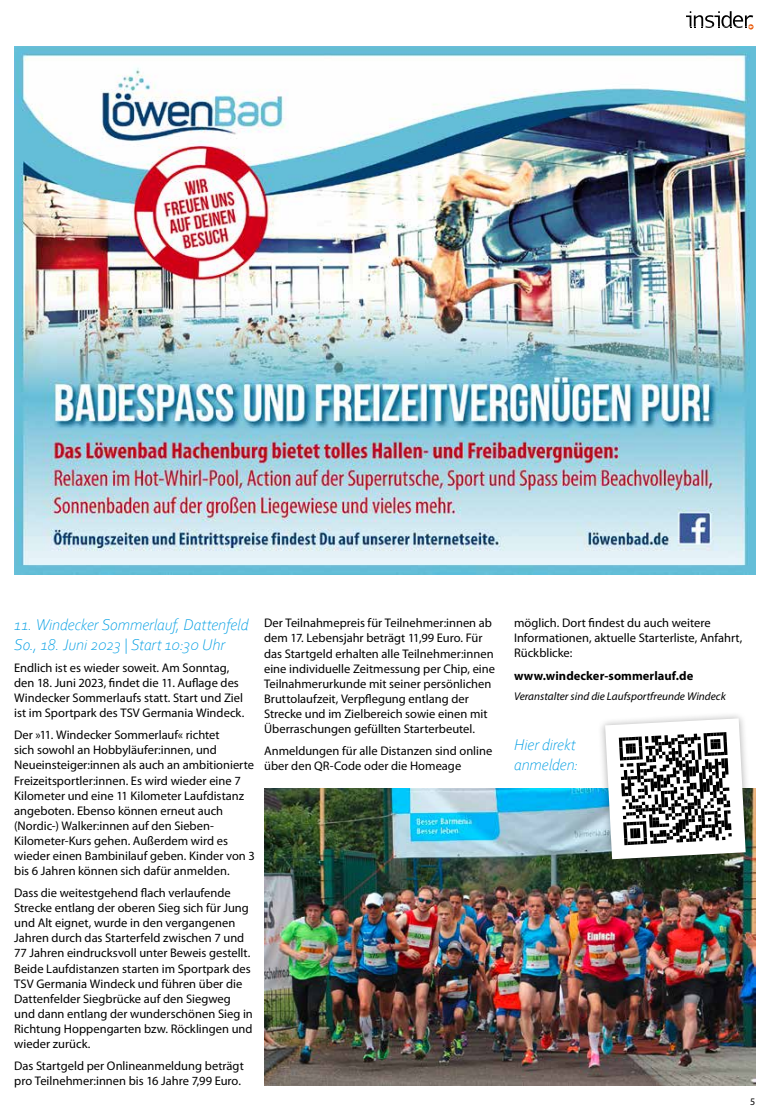
<style>
.page{position:relative;width:780px;height:1117px;background:#fff}
.page>*{position:absolute;margin:0;border:0;box-sizing:border-box;transform-origin:0 0}
.t1{font:italic 300 16.25px/19.6px "Corbel";letter-spacing:-.005em;color:#009ee3}
.t2{font:12.5px/15px "Myriad Pro";color:#000}
.t3{font:700 12.5px "Myriad Pro";letter-spacing:.005em;color:#000}
.t4{font:italic 11.25px "Myriad Pro";color:#000}
.t5{font:10px "Myriad Pro";color:#000}
</style>
<div class="page">
<svg style="left:686px;top:11px;width:67px;height:19px"></svg>
<img style="left:14px;top:46px;width:741px;height:528px">
<img style="left:264px;top:788px;width:491px;height:296px">
<div style="left:597px;top:710px;width:156px;height:156px;background:#000;opacity:.3"></div>
<svg style="left:605px;top:718px;width:140px;height:141px"></svg>
<h1 class="t1" style="left:14px;top:614px;width:236px">11. Windecker Sommerlauf, Dattenfeld<br>So., 18. Juni 2023 | Start 10:30 Uhr</h1>
<p class="t2" style="left:14px;top:660px;width:232px">Endlich ist es wieder soweit. Am Sonntag, den 18. Juni 2023, findet die 11. Auflage des Windecker Sommerlaufs statt. Start und Ziel ist im Sportpark des TSV Germania Windeck.</p>
<p class="t2" style="left:14px;top:727px;width:242px">Der »11. Windecker Sommerlauf« richtet<br>sich sowohl an Hobbyläufer:innen, und Neueinsteiger:innen als auch an ambitionierte Freizeitsportler:innen. Es wird wieder eine 7<br>Kilometer und eine 11 Kilometer Laufdistanz angeboten. Ebenso können erneut auch (Nordic-) Walker:innen auf den Sieben-Kilometer-Kurs gehen. Außerdem wird es wieder einen Bambinilauf geben. Kinder von 3 bis 6 Jahren können sich dafür anmelden.</p>
<p class="t2" style="left:14px;top:885px;width:240px">Dass die weitestgehend flach verlaufende Strecke entlang der oberen Sieg sich für Jung und Alt eignet, wurde in den vergangenen Jahren durch das Starterfeld zwischen 7 und 77 Jahren eindrucksvoll unter Beweis gestellt.<br>Beide Laufdistanzen starten im Sportpark des TSV Germania Windeck und führen über die Dattenfelder Siegbrücke auf den Siegweg und dann entlang der wunderschönen Sieg in Richtung Hoppengarten bzw. Röcklingen und wieder zurück.</p>
<p class="t2" style="left:14px;top:1057px;width:231px">Das Startgeld per Onlineanmeldung beträgt pro Teilnehmer:innen bis 16 Jahre 7,99 Euro.</p>
<p class="t2" style="left:264px;top:615px;width:232px">Der Teilnahmepreis für Teilnehmer:innen ab dem 17. Lebensjahr beträgt 11,99 Euro. Für das Startgeld erhalten alle Teilnehmer:innen eine individuelle Zeitmessung per Chip, eine Teilnahmerurkunde mit seiner persönlichen Bruttolaufzeit, Verpflegung entlang der Strecke und im Zielbereich sowie einen mit Überraschungen gefüllten Starterbeutel.</p>
<p class="t2" style="left:264px;top:742px;width:230px">Anmeldungen für alle Distanzen sind online über den QR-Code oder die Homeage</p>
<p class="t2" style="left:514px;top:615px;width:230px">möglich. Dort findest du auch weitere<br>Informationen, aktuelle Starterliste, Anfahrt,<br>Rückblicke:</p>
<p class="t3" style="left:514px;top:667px;width:181px">www.windecker-sommerlauf.de</p>
<p class="t4" style="left:514px;top:689px;width:213px">Veranstalter sind die Laufsportfreunde Windeck</p>
<h1 class="t1" style="left:514px;top:734px;width:66px">Hier direkt anmelden:</h1>
<p class="t5" style="left:750px;top:1095px;width:7px">5</p>
</div>
